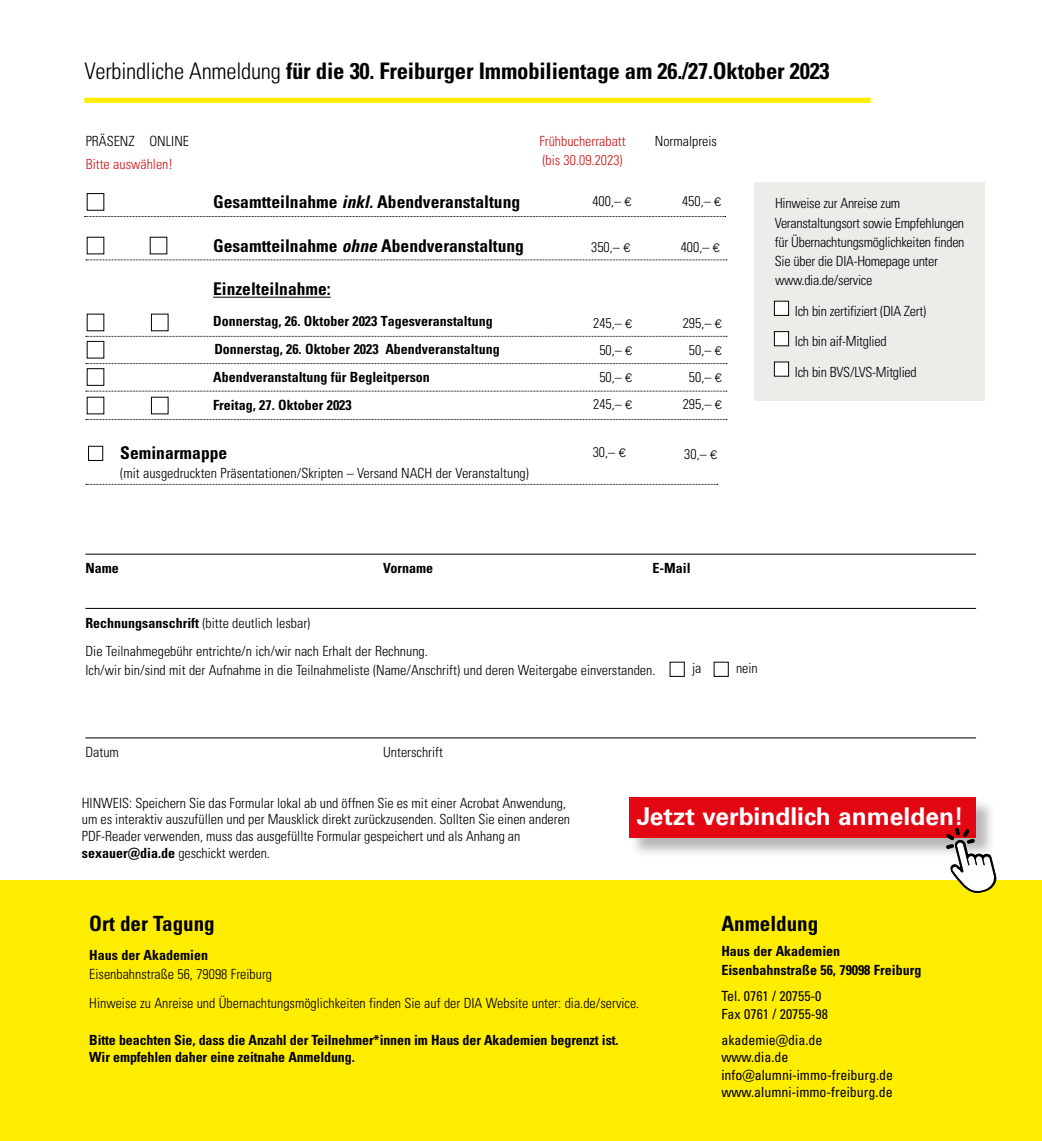
<style>
.page{position:relative;width:1042px;height:1141px;background:#fff}
.page>*{position:absolute;margin:0;border:0;box-sizing:border-box;transform-origin:0 0}
.t1{font:700 24.5px "Univers LT Pro 65";color:#fff}
.t2{font:700 condensed 22.75px "Univers LT Pro";letter-spacing:-.01em;color:#000}
.t3{font:700 condensed 21px "Univers LT Pro";color:#000}
.t4{font:700 condensed 17.5px "Univers LT Pro";color:#000}
.t5{font:300 condensed 14px/16.8px "Univers LT Pro";color:#000}
.t6{font:700 condensed 14px/17.5px "Univers LT Pro";color:#000}
.t7{font:300 condensed 14px/19.2px "Univers LT Pro";letter-spacing:-.02em;color:#000}
.t8{font:condensed 14px/17.5px "Univers LT Pro";color:#000}
.t9{font:300 condensed 14px/19.2px "Univers LT Pro";color:#cd1719}
.s1{font-weight:300}
.s2{font-style:italic}
.s3{font-family:"Univers LT Pro 45";font-stretch:normal;font-size:12.25px}
.s4{font-weight:700}
</style>
<div class="page">
<div style="left:0;top:881px;width:1042px;height:260px;background:#ffed00"></div>
<hr style="left:85px;top:554px;width:891px;height:1px;background:#000">
<hr style="left:85px;top:608px;width:891px;height:1px;background:#000">
<hr style="left:85px;top:738px;width:891px;height:1px;background:#000">
<div style="left:754px;top:182px;width:231px;height:218px;background:#edece9"></div>
<div style="left:774px;top:301px;width:14px;height:14px;background:#fff"></div>
<div style="left:774px;top:301px;width:15px;height:15px;border:1px solid #000"></div>
<div style="left:774px;top:332px;width:14px;height:14px;background:#fff"></div>
<div style="left:774px;top:331px;width:15px;height:15px;border:1px solid #000"></div>
<div style="left:774px;top:362px;width:14px;height:14px;background:#fff"></div>
<div style="left:774px;top:362px;width:15px;height:15px;border:1px solid #000"></div>
<div style="left:670px;top:662px;width:14px;height:15px;border:1px solid #000"></div>
<div style="left:714px;top:662px;width:14px;height:15px;border:1px solid #000"></div>
<div style="left:88px;top:446px;width:15px;height:15px;border:1px solid #000"></div>
<svg style="left:86px;top:484px;width:632px;height:1px"></svg>
<div style="left:84px;top:98px;width:786px;height:5px;background:#ffed00"></div>
<hr style="left:213px;top:297px;width:118px;height:1px;background:#000">
<div style="left:151px;top:314px;width:17px;height:17px;border:1px solid #000"></div>
<svg style="left:85px;top:216px;width:641px;height:1px"></svg>
<div style="left:87px;top:193px;width:17px;height:18px;border:1px solid #000"></div>
<div style="left:151px;top:397px;width:17px;height:17px;border:1px solid #000"></div>
<div style="left:87px;top:368px;width:17px;height:18px;border:1px solid #000"></div>
<div style="left:87px;top:341px;width:17px;height:17px;border:1px solid #000"></div>
<svg style="left:86px;top:260px;width:641px;height:1px"></svg>
<svg style="left:86px;top:336px;width:641px;height:1px"></svg>
<svg style="left:86px;top:363px;width:641px;height:1px"></svg>
<svg style="left:86px;top:391px;width:641px;height:1px"></svg>
<svg style="left:86px;top:419px;width:641px;height:1px"></svg>
<div style="left:630px;top:798px;width:365px;height:60px;background:#000;opacity:.29"></div>
<div style="left:629px;top:797px;width:347px;height:41px;background:#e30613"></div>
<svg style="left:944px;top:827px;width:55px;height:66px"></svg>
<h2 class="t2" style="left:84px;top:58px;width:747px"><span class="s1">Verbindliche Anmeldung</span> für die 30. Freiburger Immobilientage am 26./27.Oktober 2023</h2>
<p class="t5" style="left:86px;top:132px;width:105px">PRÄSENZ ONLINE</p>
<p class="t9" style="left:86px;top:154px;width:89px">Bitte auswählen!</p>
<p class="t9" style="left:539px;top:131px;width:88px">Frühbucherrabatt (bis 30.09.2023)</p>
<p class="t5" style="left:655px;top:132px;width:64px">Normalpreis</p>
<p class="t4" style="left:213px;top:192px;width:309px">Gesamtteilnahme <span class="s2">inkl.</span> Abendveranstaltung</p>
<p class="t5" style="left:592px;top:192px;width:40px">400,– <span class="s3">€</span></p>
<p class="t5" style="left:682px;top:192px;width:40px">450,– <span class="s3">€</span></p>
<p class="t4" style="left:213px;top:235px;width:312px">Gesamtteilnahme <span class="s2">ohne</span> Abendveranstaltung</p>
<p class="t5" style="left:591px;top:238px;width:40px">350,– <span class="s3">€</span></p>
<p class="t5" style="left:681px;top:238px;width:40px">400,– <span class="s3">€</span></p>
<p class="t4" style="left:213px;top:278px;width:119px">Einzelteilnahme:</p>
<p class="t6" style="left:213px;top:312px;width:281px">Donnerstag, 26. Oktober 2023 Tagesveranstaltung</p>
<p class="t6" style="left:214px;top:341px;width:287px">Donnerstag, 26. Oktober 2023 Abendveranstaltung</p>
<p class="t5" style="left:593px;top:314px;width:40px">245,– <span class="s3">€</span></p>
<p class="t5" style="left:683px;top:314px;width:40px">295,– <span class="s3">€</span></p>
<p class="t5" style="left:599px;top:341px;width:34px">50,– <span class="s3">€</span></p>
<p class="t5" style="left:689px;top:341px;width:34px">50,– <span class="s3">€</span></p>
<p class="t6" style="left:213px;top:368px;width:218px">Abendveranstaltung für Begleitperson</p>
<p class="t5" style="left:599px;top:368px;width:34px">50,– <span class="s3">€</span></p>
<p class="t5" style="left:689px;top:368px;width:34px">50,– <span class="s3">€</span></p>
<p class="t6" style="left:213px;top:396px;width:140px">Freitag, 27. Oktober 2023</p>
<p class="t5" style="left:593px;top:395px;width:40px">245,– <span class="s3">€</span></p>
<p class="t5" style="left:683px;top:395px;width:40px">295,– <span class="s3">€</span></p>
<p class="t4" style="left:120px;top:442px;width:108px">Seminarmappe</p>
<p class="t5" style="left:120px;top:464px;width:410px">(mit ausgedruckten Präsentationen/Skripten – Versand NACH der Veranstaltung)</p>
<p class="t5" style="left:593px;top:443px;width:34px">30,– <span class="s3">€</span></p>
<p class="t5" style="left:684px;top:445px;width:34px">30,– <span class="s3">€</span></p>
<p class="t7" style="left:775px;top:193px;width:191px">Hinweise zur Anreise zum<br>Veranstaltungsort sowie Empfehlungen für Übernachtungsmöglichkeiten finden<br>Sie über die DIA-Homepage unter www.dia.de/service</p>
<p class="t7" style="left:795px;top:295px;width:133px;line-height:30.4px">Ich bin zertifiziert (DIA Zert)<br>Ich bin aif-Mitglied<br>Ich bin BVS/LVS-Mitglied</p>
<p class="t6" style="left:85px;top:559px;width:35px">Name</p>
<p class="t6" style="left:383px;top:559px;width:52px">Vorname</p>
<p class="t6" style="left:652px;top:559px;width:40px">E-Mail</p>
<p class="t5" style="left:85px;top:608px;width:344px;line-height:28px"><span class="s4">Rechnungsanschrift</span> (bitte deutlich lesbar)<br>Die Teilnahmegebühr entrichte/n ich/wir nach Erhalt der Rechnung.</p>
<p class="t5" style="left:85px;top:661px;width:571px">Ich/wir bin/sind mit der Aufnahme in die Teilnahmeliste (Name/Anschrift) und deren Weitergabe einverstanden.</p>
<p class="t5" style="left:85px;top:743px;width:35px">Datum</p>
<p class="t5" style="left:383px;top:743px;width:61px">Unterschrift</p>
<p class="t5" style="left:692px;top:659px;width:11px">ja</p>
<p class="t5" style="left:736px;top:659px;width:23px">nein</p>
<p class="t5" style="left:82px;top:793px;width:490px">HINWEIS: Speichern Sie das Formular lokal ab und öffnen Sie es mit einer Acrobat Anwendung, um es interaktiv auszufüllen und per Mausklick direkt zurückzusenden. Sollten Sie einen anderen PDF-Reader verwenden, muss das ausgefüllte Formular gespeichert und als Anhang an <span class="s4">sexauer@dia.de</span> geschickt werden.</p>
<h1 class="t1" style="left:637px;top:799px;width:328px">Jetzt verbindlich anmelden!</h1>
<h3 class="t3" style="left:89px;top:911px;width:127px">Ort der Tagung</h3>
<p class="t6" style="left:89px;top:946px;width:120px">Haus der Akademien</p>
<p class="t5" style="left:89px;top:959px;width:551px;line-height:28.9px">Eisenbahnstraße 56, 79098 Freiburg<br>Hinweise zu Anreise und Übernachtungsmöglichkeiten finden Sie auf der DIA Website unter: dia.de/service.</p>
<p class="t6" style="left:89px;top:1031px;width:531px">Bitte beachten Sie, dass die Anzahl der Teilnehmer*innen im Haus der Akademien begrenzt ist.<br>Wir empfehlen daher eine zeitnahe Anmeldung.</p>
<h3 class="t3" style="left:721px;top:911px;width:98px">Anmeldung</h3>
<p class="t6" style="left:721px;top:941px;width:201px;line-height:19.2px">Haus der Akademien<br>Eisenbahnstraße 56, 79098 Freiburg</p>
<p class="t8" style="left:721px;top:987px;width:108px">Tel. 0761 / 20755-0<br>Fax 0761 / 20755-98</p>
<p class="t8" style="left:721px;top:1031px;width:173px">akademie@dia.de<br>www.dia.de info@alumni-immo-freiburg.de www.alumni-immo-freiburg.de</p>
</div>
